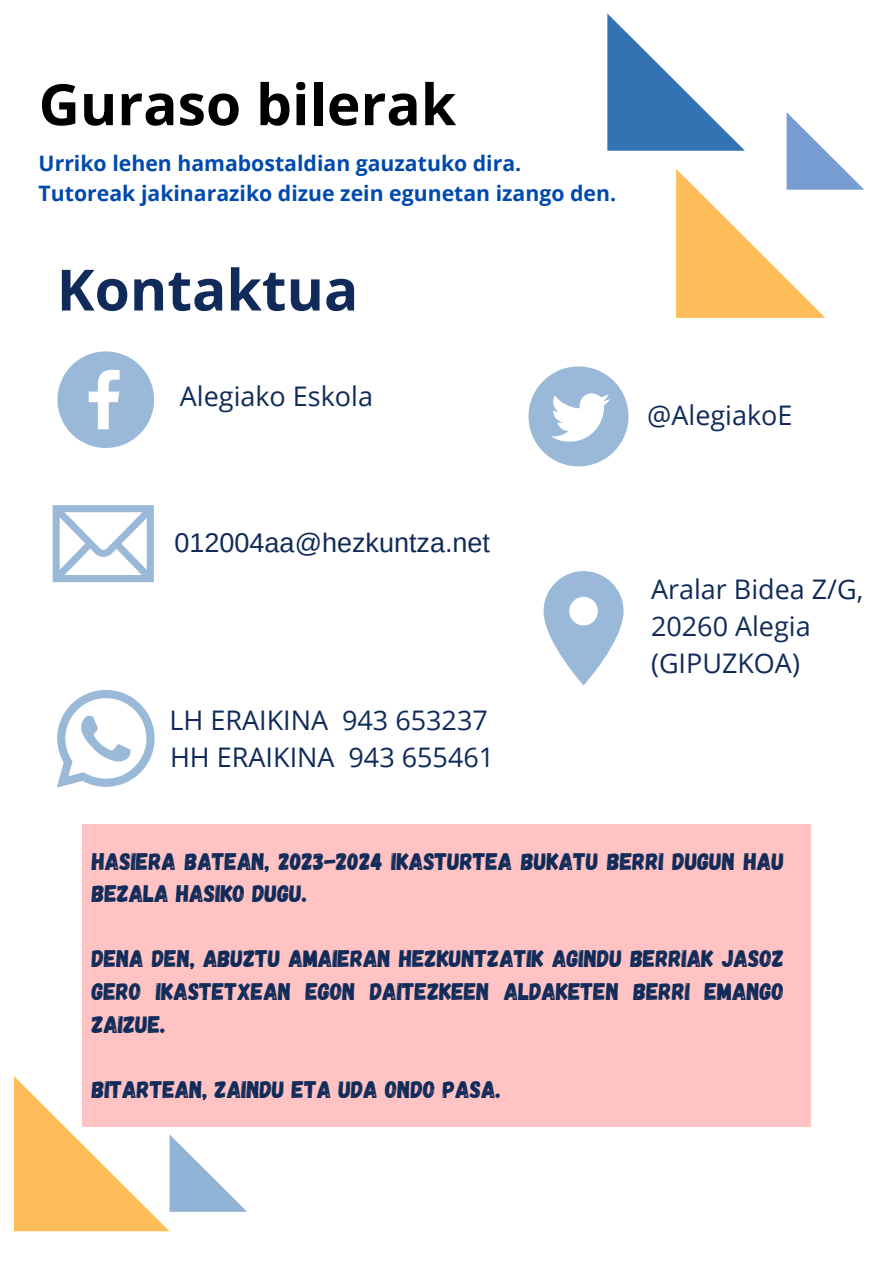
<style>
.page{position:relative;width:893px;height:1264px;background:#fff}
.page>*{position:absolute;margin:0;border:0;box-sizing:border-box;transform-origin:0 0}
.t1{font:700 57px "Open Sans";color:#000}
.t2{font:700 57px "Open Sans";color:#102b59}
.t3{font:27px "Open Sans";color:#102b59}
.t4{font:27px "Arimo";color:#102b59}
.t5{font:24px/32.5px "Gagalin";color:#102b59}
.t6{font:700 21.3px "Open Sans";color:#004aad}
</style>
<div class="page">
<svg style="left:607px;top:13px;width:257px;height:305px"></svg>
<svg style="left:57px;top:351px;width:97px;height:97px"></svg>
<div style="left:528px;top:366px;width:100px;height:100px;background:#9ab9d9;border-radius:50%"></div>
<svg style="left:551px;top:393px;width:59px;height:48px"></svg>
<svg style="left:543px;top:571px;width:80px;height:114px"></svg>
<svg style="left:53px;top:505px;width:101px;height:77px"></svg>
<svg style="left:57px;top:690px;width:98px;height:97px"></svg>
<svg style="left:14px;top:1076px;width:233px;height:155px"></svg>
<div style="left:82px;top:824px;width:728px;height:302px;background:#ffc3c3"></div>
<p class="t1" style="left:39px;top:64px;width:419px">Guraso bilerak</p>
<p class="t6" style="left:39px;top:148px;width:484px">Urriko lehen hamabostaldian gauzatuko dira.</p>
<p class="t6" style="left:39px;top:178px;width:579px">Tutoreak jakinaraziko dizue zein egunetan izango den.</p>
<p class="t2" style="left:57px;top:249px;width:303px">Kontaktua</p>
<p class="t3" style="left:180px;top:377px;width:195px">Alegiako Eskola</p>
<p class="t4" style="left:174px;top:527px;width:317px">012004aa@hezkuntza.net</p>
<p class="t3" style="left:169px;top:701px;width:320px">LH ERAIKINA 943 653237</p>
<p class="t3" style="left:170px;top:738px;width:325px">HH ERAIKINA 943 655461</p>
<p class="t3" style="left:647px;top:396px;width:147px">@AlegiakoE</p>
<p class="t3" style="left:651px;top:569px;width:214px">Aralar Bidea Z/G,</p>
<p class="t3" style="left:651px;top:607px;width:161px">20260 Alegia</p>
<p class="t3" style="left:651px;top:644px;width:150px">(GIPUZKOA)</p>
<p class="t5" style="left:92px;top:843px;width:694px">HASIERA BATEAN, 2023-2024 IKASTURTEA BUKATU BERRI DUGUN HAU<br>BEZALA HASIKO DUGU.</p>
<p class="t5" style="left:92px;top:941px;width:694px;text-align:justify">DENA DEN, ABUZTU AMAIERAN HEZKUNTZATIK AGINDU BERRIAK JASOZ GERO IKASTETXEAN EGON DAITEZKEEN ALDAKETEN BERRI EMANGO ZAIZUE.</p>
<p class="t5" style="left:92px;top:1071px;width:410px">BITARTEAN, ZAINDU ETA UDA ONDO PASA.</p>
</div>
